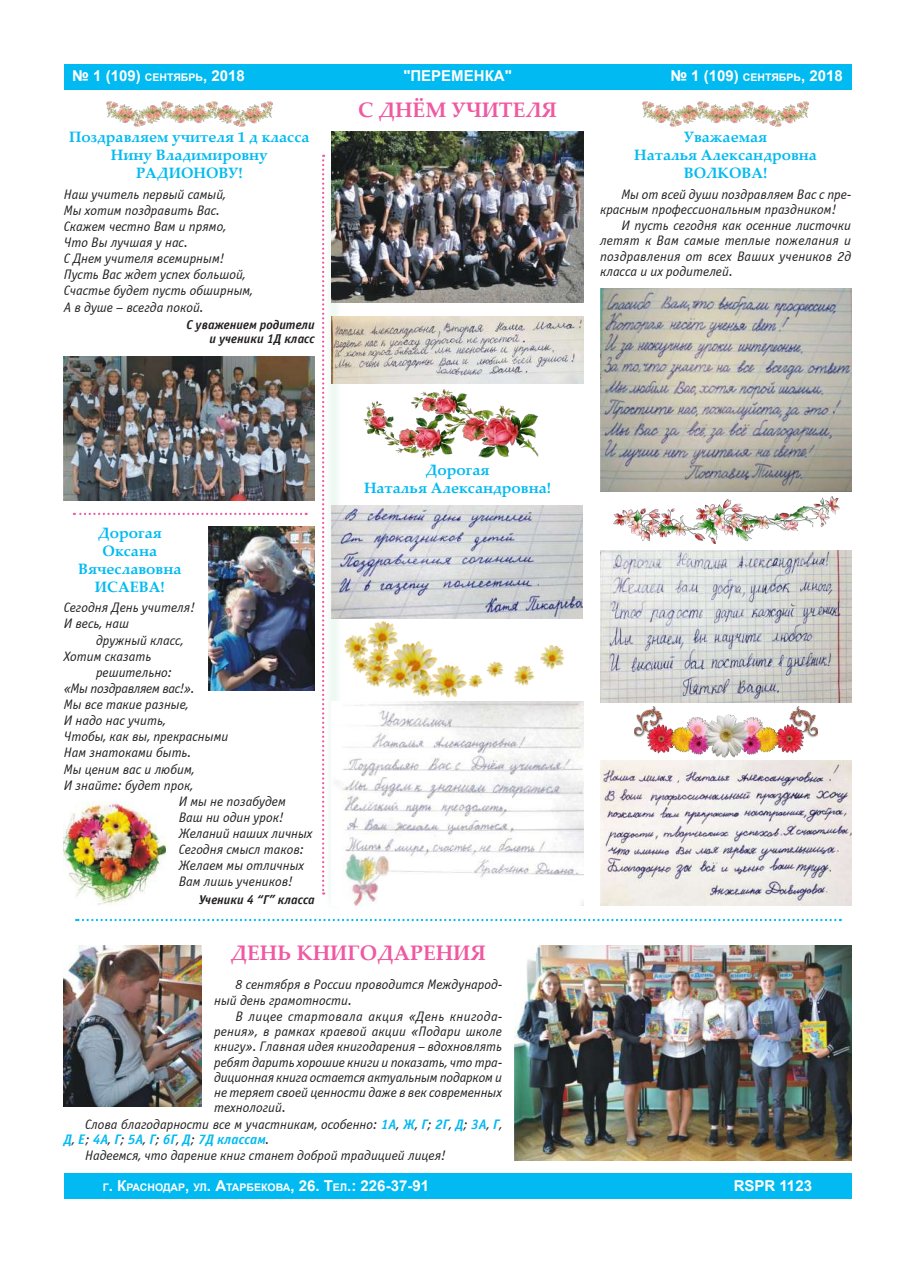
<style>
.page{position:relative;width:915px;height:1263px;background:#fff}
.page>*{position:absolute;margin:0;border:0;box-sizing:border-box;transform-origin:0 0}
.t1{font:700 21px "Palatino Linotype";color:#ef59a1}
.t2{font:700 15px/18px "Palatino Linotype";color:#00baf1;text-align:center}
.t3{font:700 15px "Arial";color:#fff}
.t4{font:italic 13.8px/16.2px "Officina Sans C";color:#231f20}
.t5{font:italic 13.8px "Officina Sans C";letter-spacing:.025em;color:#231f20}
.t6{font:italic 700 13.8px "Officina Sans C";color:#00baf1}
.t7{font:italic 13.8px "Officina Sans C";letter-spacing:-.025em;color:#231f20}
.t8{font:italic 700 12.75px/13.5px "Officina Sans C";color:#231f20;text-align:right}
.t9{font:700 10.5px "Arial";color:#fff}
.s1{font-size:10.5px}
.s2{font-weight:700;color:#00baf1}
.s3{font-weight:400;color:#231f20}
.s4{font-size:15px}
</style>
<div class="page">
<div style="left:64px;top:1174px;width:786px;height:25px;background:#00baf1"></div>
<div style="left:64px;top:64px;width:786px;height:25px;background:#00baf1"></div>
<svg style="left:74px;top:513px;width:232px;height:2px"></svg>
<div style="left:323px;top:157px;width:20px;height:756px;background:#00ab5b;opacity:.75"></div>
<svg style="left:322px;top:155px;width:2px;height:740px"></svg>
<img style="left:64px;top:356px;width:251px;height:144px">
<img style="left:208px;top:527px;width:107px;height:163px">
<img style="left:332px;top:131px;width:251px;height:172px">
<img style="left:332px;top:702px;width:251px;height:204px">
<img style="left:332px;top:505px;width:250px;height:114px">
<svg style="left:76px;top:919px;width:764px;height:2px"></svg>
<img style="left:600px;top:761px;width:250px;height:145px">
<img style="left:600px;top:550px;width:250px;height:152px">
<img style="left:600px;top:289px;width:250px;height:202px">
<img style="left:332px;top:316px;width:251px;height:68px">
<img style="left:64px;top:801px;width:102px;height:104px">
<img style="left:106px;top:102px;width:166px;height:25px">
<img style="left:642px;top:102px;width:166px;height:25px">
<img style="left:363px;top:389px;width:176px;height:69px">
<img style="left:613px;top:497px;width:225px;height:47px">
<img style="left:634px;top:706px;width:182px;height:52px">
<img style="left:334px;top:577px;width:242px;height:153px">
<img style="left:514px;top:945px;width:336px;height:216px">
<img style="left:64px;top:945px;width:137px;height:161px">
<p class="t3" style="left:72px;top:66px;width:174px">№ 1 (109) <span class="s1">сентябрь</span>, 2018</p>
<p class="t3" style="left:403px;top:66px;width:29px">"ПЕРЕ</p>
<p class="t3" style="left:451px;top:66px;width:62px">МЕН КА"</p>
<p class="t3" style="left:670px;top:66px;width:174px">№ 1 (109) <span class="s1">сентябрь</span>, 2018</p>
<h1 class="t1" style="left:358px;top:95px;width:200px">С Днём Учителя</h1>
<p class="t2" style="left:69px;top:128px;width:242px">Поздравляем учителя 1 д класса<br>Нину Владимировну<br>Радионову!</p>
<p class="t4" style="left:64px;top:186px;width:191px">Наш учитель первый самый,<br>Мы хотим поздравить Вас.<br>Скажем честно Вам и прямо,<br>Что Вы лучшая у нас.<br>С Днем учителя всемирным!<br>Пусть Вас ждет успех большой,<br>Счастье будет пусть обширным,<br>А в душе – всегда покой.</p>
<p class="t8" style="left:186px;top:318px;width:130px">С уважением родители и ученики 1Д класс</p>
<p class="t2" style="left:634px;top:128px;width:184px">Уважаемая<br>Наталья Александровна<br>Волкова!</p>
<p class="t4" style="left:600px;top:187px;width:252px;line-height:15.3px;text-indent:21px">Мы от всей души поздравляем Вас с пре&shy;красным профессиональным праздником!</p>
<p class="t4" style="left:600px;top:218px;width:252px;line-height:15.3px;text-align:justify;text-indent:21px">И пусть сегодня как осенние листочки летят к Вам самые теплые пожелания и поздравления от всех Ваших учеников 2д класса и их родителей.</p>
<p class="t2" style="left:78px;top:523px;width:105px">Дорогая<br>Оксана<br>Вячеславовна<br>Исаева!</p>
<p class="t4" style="left:64px;top:600px;width:133px">Сегодня День учителя!<br>И весь, наш</p>
<p class="t4" style="left:64px;top:632px;width:121px;text-indent:32px">дружный класс,<br>Хотим сказать</p>
<p class="t4" style="left:96px;top:664px;width:77px">решительно:</p>
<p class="t7" style="left:64px;top:681px;width:133px">«Мы поздравляем вас!».</p>
<p class="t4" style="left:64px;top:697px;width:126px">Мы все такие разные,</p>
<p class="t4" style="left:64px;top:713px;width:104px">И надо нас учить,</p>
<p class="t4" style="left:64px;top:729px;width:166px">Чтобы, как вы, прекрасными</p>
<p class="t4" style="left:64px;top:745px;width:129px">Нам знатоками быть.</p>
<p class="t4" style="left:64px;top:761px;width:132px">Мы ценим вас и любим,</p>
<p class="t4" style="left:64px;top:777px;width:131px">И знайте: будет прок,</p>
<p class="t4" style="left:179px;top:793px;width:109px">И мы не позабудем</p>
<p class="t4" style="left:179px;top:809px;width:106px">Ваш ни один урок!</p>
<p class="t4" style="left:179px;top:826px;width:135px">Желаний наших личных</p>
<p class="t4" style="left:179px;top:842px;width:127px">Сегодня смысл таков:</p>
<p class="t4" style="left:179px;top:858px;width:127px">Желаем мы отличных</p>
<p class="t4" style="left:179px;top:874px;width:115px">Вам лишь учеников!</p>
<p class="t8" style="left:199px;top:893px;width:118px">Ученики 4 “Г” класса</p>
<p class="t2" style="left:364px;top:460px;width:188px">Дорогая<br>Наталья Александровна!</p>
<h1 class="t1" style="left:230px;top:938px;width:257px">День книгодарения</h1>
<p class="t4" style="left:214px;top:977px;width:289px;line-height:15.3px;text-indent:21px">8 сентября в России проводится Международ&shy;ный день грамотности.</p>
<p class="t5" style="left:235px;top:1008px;width:268px">В лицее стартовала акция «День книгода-</p>
<p class="t4" style="left:214px;top:1023px;width:289px">рения», в рамках краевой акции «Подари школе</p>
<p class="t4" style="left:214px;top:1039px;width:289px">книгу». Главная идея книгодарения – вдохновлять</p>
<p class="t4" style="left:214px;top:1054px;width:289px">ребят дарить хорошие книги и показать, что тра-</p>
<p class="t4" style="left:214px;top:1069px;width:289px">диционная книга остается актуальным подарком и</p>
<p class="t4" style="left:214px;top:1085px;width:289px">не теряет своей ценности даже в век современных</p>
<p class="t4" style="left:214px;top:1100px;width:73px">технологий.</p>
<p class="t4" style="left:85px;top:1116px;width:418px">Слова благодарности все м участникам, особенно: <span class="s2">1А</span>, <span class="s2">Ж</span>, <span class="s2">Г</span>; <span class="s2">2Г</span>, <span class="s2">Д</span>; <span class="s2">3А</span>, <span class="s2">Г</span>,</p>
<p class="t6" style="left:64px;top:1131px;width:207px">Д<span class="s3">,</span> Е<span class="s3">;</span> 4А<span class="s3">,</span> Г<span class="s3">;</span> 5А<span class="s3">,</span> Г<span class="s3">;</span> 6Г<span class="s3">,</span> Д<span class="s3">;</span> 7Д классам<span class="s3">.</span></p>
<p class="t4" style="left:85px;top:1147px;width:362px">Надеемся, что дарение книг станет доброй традицией лицея!</p>
<p class="t9" style="left:103px;top:1180px;width:327px">г<span class="s4">. К</span>раснодар<span class="s4">,</span> ул<span class="s4">. А</span>тарбекова<span class="s4">, 26. Т</span>ел<span class="s4">.: 226-37-91</span></p>
<p class="t3" style="left:733px;top:1176px;width:80px">RSPR 1123</p>
</div>
